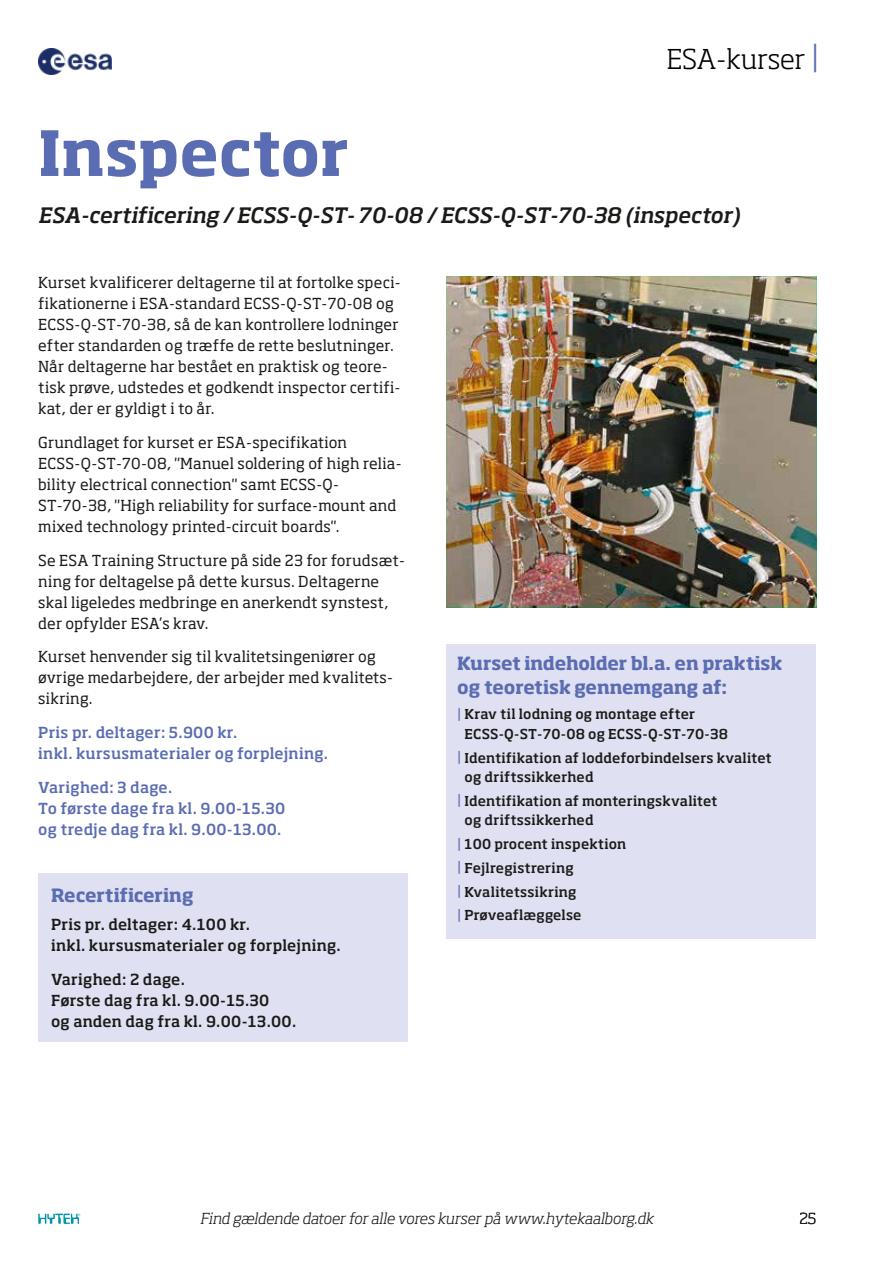
<style>
.page{position:relative;width:893px;height:1263px;background:#fff}
.page>*{position:absolute;margin:0;border:0;box-sizing:border-box;transform-origin:0 0}
.t1{font:700 61.5px "Soho Pro";color:#5b6db2}
.t2{font:300 27px "Soho Pro";color:#000}
.t3{font:italic 500 21px "Soho Pro";letter-spacing:-.005em;color:#1a1a18}
.t4{font:700 18px/24px "Soho Pro";letter-spacing:-.005em;color:#5b6db2}
.t5{font:15px/21px "Soho Pro";letter-spacing:.015em;color:#1a1a18}
.t6{font:500 15px/21px "Soho Pro";letter-spacing:.015em;color:#5b6db2}
.t7{font:500 15px/21px "Soho Pro";letter-spacing:.015em;color:#1a1a18}
.t8{font:italic 300 15px "Soho Pro";letter-spacing:-.005em;color:#1a1a18}
.t9{font:300 15px "Soho Pro";color:#1a1a18}
.t10{font:500 13.5px/19.5px "Soho Pro";letter-spacing:.015em;color:#1a1a18}
.s1{font-size:30px;color:#5b6db2}
.s2{font-weight:400;color:#5b6db2}
</style>
<div class="page">
<svg style="left:38px;top:1213px;width:42px;height:11px"></svg>
<img style="left:446px;top:276px;width:370px;height:331px">
<div style="left:446px;top:644px;width:370px;height:294px;background:#dfe0f1"></div>
<div style="left:38px;top:873px;width:370px;height:169px;background:#dfe0f1"></div>
<img style="left:38px;top:48px;width:73px;height:27px">
<h2 class="t2" style="left:667px;top:38px;width:154px">ESA-kurser <span class="s1">|</span></h2>
<h1 class="t1" style="left:38px;top:109px;width:312px">Inspector</h1>
<h3 class="t3" style="left:38px;top:200px;width:703px">ESA-certificering / ECSS-Q-ST- 70-08 / ECSS-Q-ST-70-38 (inspector)</h3>
<p class="t5" style="left:38px;top:271px;width:364px">Kurset kvalificerer deltagerne til at fortolke speci&shy;fikationerne i ESA-standard ECSS-Q-ST-70-08 og ECSS-Q-ST-70-38, så de kan kontrollere lodninger efter standarden og træffe de rette beslutninger.<br>Når deltagerne har bestået en praktisk og teore&shy;tisk prøve, udstedes et godkendt inspector certifi&shy;kat, der er gyldigt i to år.</p>
<p class="t5" style="left:38px;top:431px;width:365px">Grundlaget for kurset er ESA-specifikation ECSS-Q-ST-70-08, "Manuel soldering of high relia&shy;bility electrical connection" samt ECSS-Q-ST-70-38, "High reliability for surface-mount and mixed technology printed-circuit boards".</p>
<p class="t5" style="left:38px;top:549px;width:368px">Se ESA Training Structure på side 23 for forudsæt&shy;ning for deltagelse på dette kursus. Deltagerne skal ligeledes medbringe en anerkendt synstest, der opfylder ESA’s krav.</p>
<p class="t5" style="left:38px;top:646px;width:356px">Kurset henvender sig til kvalitetsingeniører og øvrige medarbejdere, der arbejder med kvalitets&shy;sikring.</p>
<p class="t6" style="left:38px;top:721px;width:291px">Pris pr. deltager: 5.900 kr.<br>inkl. kursusmaterialer og forplejning.</p>
<p class="t6" style="left:38px;top:776px;width:249px">Varighed: 3 dage.<br>To første dage fra kl. 9.00-15.30 og tredje dag fra kl. 9.00-13.00.</p>
<p class="t4" style="left:51px;top:882px;width:144px">Recertificering</p>
<p class="t7" style="left:51px;top:913px;width:291px">Pris pr. deltager: 4.100 kr.<br>inkl. kursusmaterialer og forplejning.</p>
<p class="t7" style="left:51px;top:967px;width:247px">Varighed: 2 dage.<br>Første dag fra kl. 9.00-15.30<br>og anden dag fra kl. 9.00-13.00.</p>
<p class="t4" style="left:457px;top:650px;width:327px">Kurset indeholder bl.a. en praktisk og teoretisk gennemgang af:</p>
<p class="t10" style="left:464px;top:704px;width:265px;text-indent:-7px"><span class="s2">|</span> Krav til lodning og montage efter<br>ECSS-Q-ST-70-08 og ECSS-Q-ST-70-38</p>
<p class="t10" style="left:464px;top:747px;width:309px;text-indent:-7px"><span class="s2">|</span> Identifikation af loddeforbindelsers kvalitet og driftssikkerhed</p>
<p class="t10" style="left:464px;top:790px;width:255px;text-indent:-7px"><span class="s2">|</span> Identifikation af monteringskvalitet og driftssikkerhed</p>
<p class="t10" style="left:457px;top:831px;width:171px;line-height:23.7px"><span class="s2">|</span> 100 procent inspektion <span class="s2">|</span> Fejlregistrering<br><span class="s2">|</span> Kvalitetssikring<br><span class="s2">|</span> Prøveaflæggelse</p>
<p class="t8" style="left:200px;top:1207px;width:455px">Find gældende datoer for alle vores kurser på www.hytekaalborg.dk</p>
<p class="t9" style="left:799px;top:1207px;width:19px">25</p>
</div>
